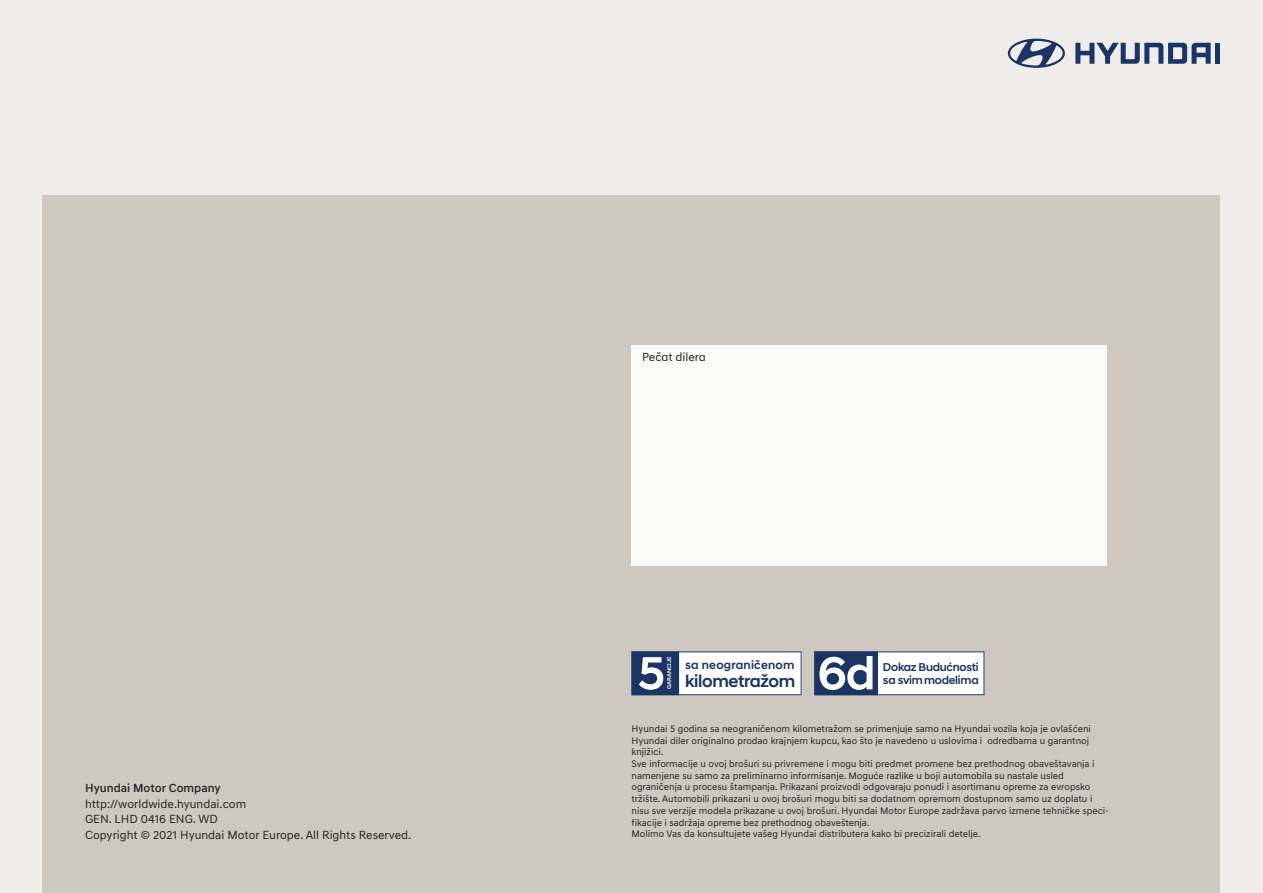
<style>
.page{position:relative;width:1263px;height:893px;background:#efedeb}
.page>*{position:absolute;margin:0;border:0;box-sizing:border-box;transform-origin:0 0}
.t1{font:500 17.4px "Hyundai Sans Head";letter-spacing:-.02em;color:#1b3464}
.t2{font:12px/15.6px "Hyundai Sans Text";color:#231f20}
.t3{font:500 12px "Hyundai Sans Text";color:#231f20}
.t4{font:500 12px "Hyundai Sans Head";letter-spacing:.02em;color:#1b3464}
.t5{font:500 11.7px/13.6px "Hyundai Sans Head";letter-spacing:-.02em;color:#1b3464}
.t6{font:9.75px/11.7px "Hyundai Sans Text";color:#231f20}
.t7{font:500 5.7px "Hyundai Sans Head";color:#fff}
</style>
<div class="page">
<div style="left:43px;top:196px;width:1177px;height:697px;background:#cfc8c1"></div>
<div style="left:631px;top:346px;width:476px;height:220px;background:#f9f9f8"></div>
<svg style="left:631px;top:651px;width:170px;height:44px"></svg>
<svg style="left:814px;top:651px;width:170px;height:44px"></svg>
<svg style="left:1075px;top:43px;width:135px;height:21px"></svg>
<div style="left:1215px;top:43px;width:5px;height:21px;background:#1b3464"></div>
<svg style="left:1008px;top:39px;width:57px;height:29px"></svg>
<p class="t3" style="left:85px;top:781px;width:137px">Hyundai Motor Company</p>
<p class="t2" style="left:85px;top:796px;width:328px">http://worldwide.hyundai.com<br>GEN. LHD 0416 ENG. WD<br>Copyright © 2021 Hyundai Motor Europe. All Rights Reserved.</p>
<p class="t2" style="left:642px;top:349px;width:65px">Pečat dilera</p>
<p class="t7" style="left:666px;top:689px;width:33px;rotate:-90deg">GARANCIJE</p>
<p class="t4" style="left:685px;top:658px;width:111px">sa neograničenom</p>
<h1 class="t1" style="left:685px;top:670px;width:112px">kilometražom</h1>
<p class="t5" style="left:883px;top:660px;width:97px">Dokaz Budućnosti sa svimmodelima</p>
<p class="t6" style="left:631px;top:723px;width:479px">Hyundai 5 godina sa neograničenom kilometražom se primenjuje samo na Hyundai vozila koja je ovlašćeni Hyundai diler originalno prodao krajnjem kupcu, kao što je navedeno u uslovima i odredbama u garantnoj knjižici.<br>Sve informacije u ovoj brošuri su privremene i mogu biti predmet promene bez prethodnog obaveštavanja i namenjene su samo za preliminarno informisanje. Moguće razlike u boji automobila su nastale usled ograničenja u procesu štampanja. Prikazani proizvodi odgovaraju ponudi i asortimanu opreme za evropsko tržište. Automobili prikazani u ovoj brošuri mogu biti sa dodatnom opremom dostupnom samo uz doplatu i nisu sve verzije modela prikazane u ovoj brošuri. Hyundai Motor Europe zadržava parvo izmene tehničke speci&shy;fikacije i sadržaja opreme bez prethodnog obaveštenja.<br>Molimo Vas da konsultujete vašeg Hyundai distributera kako bi precizirali detelje.</p>
</div>
